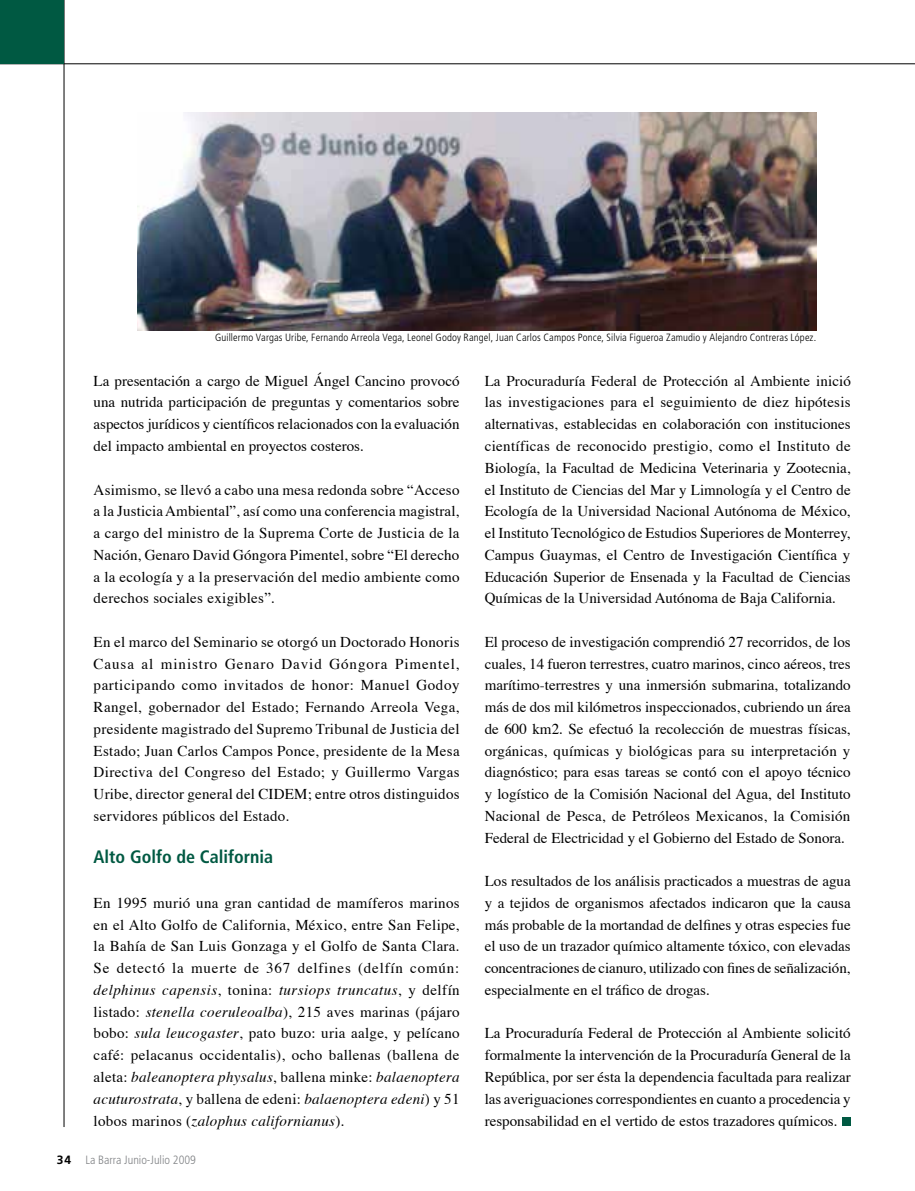
<style>
.page{position:relative;width:915px;height:1191px;background:#fff}
.page>*{position:absolute;margin:0;border:0;box-sizing:border-box;transform-origin:0 0}
.t1{font:700 condensed 18px "Frutiger";color:#005942}
.t2{font:15px/21.8px "Times";color:#000;text-align:justify}
.t3{font:300 condensed 12px "Frutiger";color:#808285}
.t4{font:300 condensed 10.5px "Frutiger";letter-spacing:.015em;color:#000}
.s1{font-style:italic}
.s2{font-weight:700;font-stretch:normal;color:#000}
</style>
<div class="page">
<hr style="left:0;top:64px;width:914px;height:1px;background:#000">
<hr style="left:64px;top:0;width:1px;height:1127px;background:#000">
<img style="left:138px;top:113px;width:677px;height:218px">
<div style="left:842px;top:1116px;width:9px;height:9px;background:#005942"></div>
<div style="left:0;top:0;width:64px;height:64px;background:#005942"></div>
<p class="t4" style="left:215px;top:332px;width:602px">Guillermo Vargas Uribe, Fernando Arreola Vega, Leonel Godoy Rangel, Juan Carlos Campos Ponce, Silvia Figueroa Zamudio y Alejandro Contreras López.</p>
<p class="t2" style="left:94px;top:371px;width:367px">La presentación a cargo de Miguel Ángel Cancino provocó una nutrida participación de preguntas y comentarios sobre aspectos jurídicos y científicos relacionados con la evaluación del impacto ambiental en proyectos costeros.</p>
<p class="t2" style="left:94px;top:479px;width:367px">Asimismo, se llevó a cabo una mesa redonda sobre “Acceso a la Justicia Ambiental”, así como una conferencia magistral, a cargo del ministro de la Suprema Corte de Justicia de la Nación, Genaro David Góngora Pimentel, sobre “El derecho a la ecología y a la preservación del medio ambiente como derechos sociales exigibles”.</p>
<p class="t2" style="left:94px;top:632px;width:367px">En el marco del Seminario se otorgó un Doctorado Honoris Causa al ministro Genaro David Góngora Pimentel, participando como invitados de honor: Manuel Godoy Rangel, gobernador del Estado; Fernando Arreola Vega, presidente magistrado del Supremo Tribunal de Justicia del Estado; Juan Carlos Campos Ponce, presidente de la Mesa Directiva del Congreso del Estado; y Guillermo Vargas Uribe, director general del CIDEM; entre otros distinguidos servidores públicos del Estado.</p>
<p class="t1" style="left:94px;top:846px;width:181px">Alto Golfo de California</p>
<p class="t2" style="left:94px;top:893px;width:367px">En 1995 murió una gran cantidad de mamíferos marinos en el Alto Golfo de California, México, entre San Felipe, la Bahía de San Luis Gonzaga y el Golfo de Santa Clara.<br>Se detectó la muerte de 367 delfines (delfín común: <span class="s1">delphinus capensis</span>, tonina: <span class="s1">tursiops truncatus</span>, y delfín listado: <span class="s1">stenella coeruleoalba</span>), 215 aves marinas (pájaro bobo: <span class="s1">sula leucogaster</span>, pato buzo: uria aalge, y pelícano café: pelacanus occidentalis), ocho ballenas (ballena de aleta: <span class="s1">baleanoptera physalus</span>, ballena minke: <span class="s1">balaenoptera acuturostrata</span>, y ballena de edeni: <span class="s1">balaenoptera edeni</span>) y 51 lobos marinos (<span class="s1">zalophus californianus</span>).</p>
<p class="t3" style="left:57px;top:1153px;width:141px"><span class="s2">34</span> La Barra Junio-Julio 2009</p>
<p class="t2" style="left:484px;top:371px;width:367px">La Procuraduría Federal de Protección al Ambiente inició las investigaciones para el seguimiento de diez hipótesis alternativas, establecidas en colaboración con instituciones científicas de reconocido prestigio, como el Instituto de Biología, la Facultad de Medicina Veterinaria y Zootecnia, el Instituto de Ciencias del Mar y Limnología y el Centro de Ecología de la Universidad Nacional Autónoma de México, el Instituto Tecnológico de Estudios Superiores de Monterrey, Campus Guaymas, el Centro de Investigación Científica y Educación Superior de Ensenada y la Facultad de Ciencias Químicas de la Universidad Autónoma de Baja California.</p>
<p class="t2" style="left:484px;top:632px;width:367px">El proceso de investigación comprendió 27 recorridos, de los cuales, 14 fueron terrestres, cuatro marinos, cinco aéreos, tres marítimo-terrestres y una inmersión submarina, totalizando más de dos mil kilómetros inspeccionados, cubriendo un área de 600 km2. Se efectuó la recolección de muestras físicas, orgánicas, químicas y biológicas para su interpretación y diagnóstico; para esas tareas se contó con el apoyo técnico y logístico de la Comisión Nacional del Agua, del Instituto Nacional de Pesca, de Petróleos Mexicanos, la Comisión Federal de Electricidad y el Gobierno del Estado de Sonora.</p>
<p class="t2" style="left:484px;top:871px;width:367px">Los resultados de los análisis practicados a muestras de agua y a tejidos de organismos afectados indicaron que la causa más probable de la mortandad de delfines y otras especies fue el uso de un trazador químico altamente tóxico, con elevadas concentraciones de cianuro, utilizado con fines de señalización, especialmente en el tráfico de drogas.</p>
<p class="t2" style="left:484px;top:1023px;width:367px">La Procuraduría Federal de Protección al Ambiente solicitó formalmente la intervención de la Procuraduría General de la República, por ser ésta la dependencia facultada para realizar las averiguaciones correspondientes en cuanto a procedencia y responsabilidad en el vertido de estos trazadores químicos.</p>
</div>
